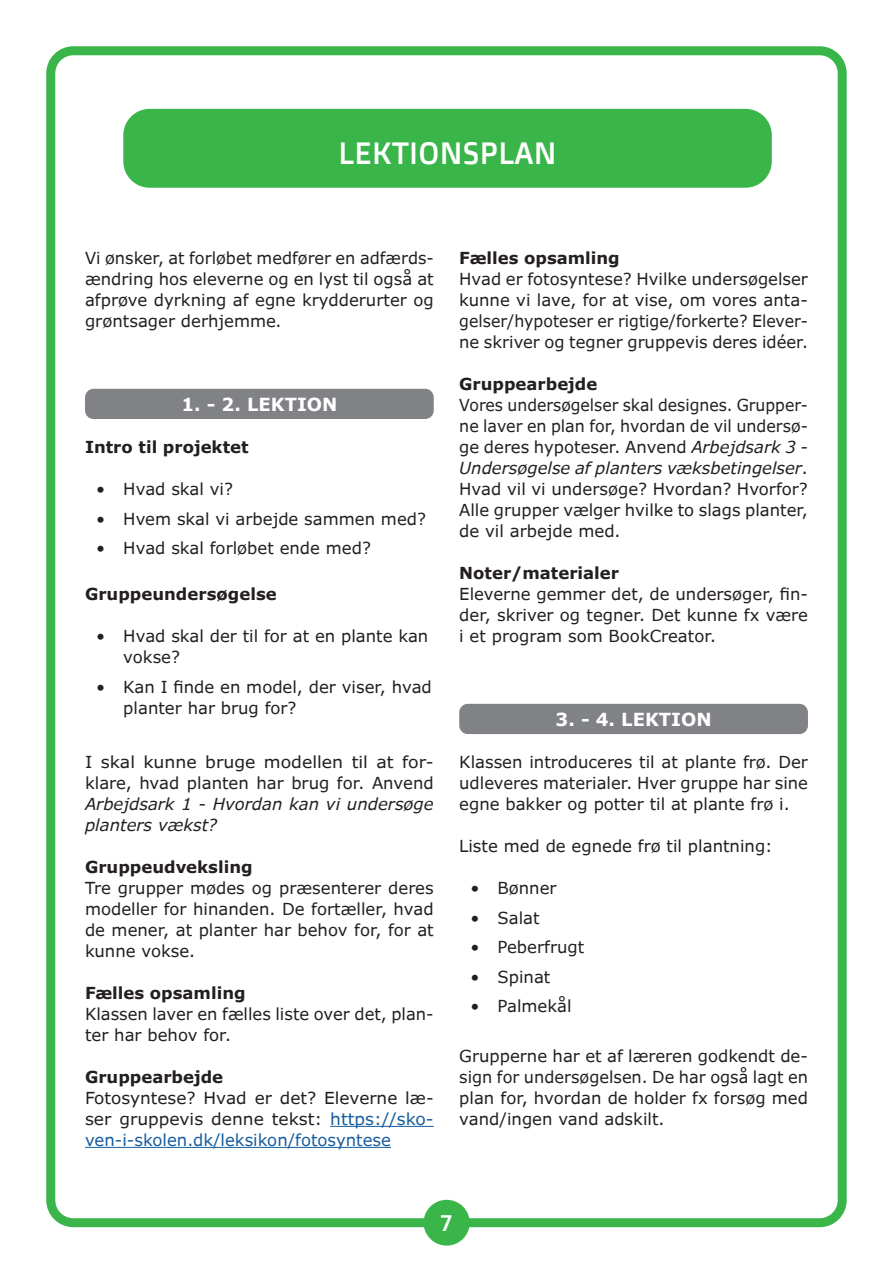
<style>
.page{position:relative;width:893px;height:1263px;background:#fff}
.page>*{position:absolute;margin:0;border:0;box-sizing:border-box;transform-origin:0 0}
.Overskrift{font:30.6px "Doppio One";letter-spacing:.01em;color:#fff}
.Nummerering{font:22.5px "Doppio One";color:#fff}
.Faglige_overskrifter{font:700 18px "Verdana Pro";color:#fff}
.Brødtekst{font:16.5px/21px "Verdana Pro";color:#231f20;text-align:justify}
.brødtekst_luft{font:16.5px/21px "Verdana Pro";color:#231f20;text-align:justify}
.Brødtekst-2{font:16.5px/21px "Verdana Pro";color:#231f20;text-align:justify;scale:.95 1}
.brødtekst_luft-2{font:16.5px/21px "Verdana Pro";color:#231f20;text-align:justify;scale:1.05 1}
.Faglige_underoverskr{font:700 16.5px "Verdana Pro";color:#231f20}
.Brødtekst-3{font:700 16.5px "Verdana Pro";color:#231f20}
.s1{font-style:italic}
.s2{color:#175d9e}
</style>
<div class="page">
<div style="left:46px;top:46px;width:801px;height:1181px;border:9px solid #3ab54a;border-radius:22px"></div>
<div style="left:424px;top:1200px;width:46px;height:45px;background:#3ab54a;border-radius:50%"></div>
<div style="left:123px;top:109px;width:649px;height:79px;background:#3ab54a;border-radius:26px"></div>
<div style="left:85px;top:389px;width:349px;height:30px;background:#808285;border-radius:9px"></div>
<hr style="left:330px;top:1126px;width:104px;height:1px;background:#175d9e">
<hr style="left:85px;top:1147px;width:306px;height:1px;background:#175d9e">
<div style="left:459px;top:704px;width:349px;height:30px;background:#808285;border-radius:9px"></div>
<p class="Overskrift" style="left:338px;top:133px;width:220px">LEKTIONSPLAN</p>
<p class="brødtekst_luft" style="left:85px;top:248px;width:350px">Vi ønsker, at forløbet medfører en adfærds&shy;ændring hos eleverne og en lyst til også at afprøve dyrkning af egne krydderurter og grøntsager derhjemme.</p>
<p class="Faglige_overskrifter" style="left:181px;top:393px;width:157px">1. - 2. LEKTION</p>
<p class="Faglige_underoverskr" style="left:85px;top:436px;width:165px">Intro til projektet</p>
<p class="Brødtekst" style="left:96px;top:479px;width:138px">• Hvad skal vi?</p>
<p class="Brødtekst" style="left:96px;top:508px;width:331px">• Hvem skal vi arbejde sammen med?</p>
<p class="Brødtekst" style="left:96px;top:538px;width:276px">• Hvad skal forløbet ende med?</p>
<p class="Faglige_underoverskr" style="left:85px;top:583px;width:193px">Gruppeundersøgelse</p>
<p class="Brødtekst" style="left:123px;top:626px;width:307px;text-indent:-27px">• Hvad skal der til for at en plante kan vokse?</p>
<p class="Brødtekst" style="left:123px;top:676px;width:310px;text-indent:-27px">• Kan I finde en model, der viser, hvad planter har brug for?</p>
<p class="brødtekst_luft-2" style="left:85px;top:752px;width:334px">I skal kunne bruge modellen til at for&shy;klare, hvad planten har brug for. Anvend <span class="s1">Arbejdsark 1 - Hvordan kan vi undersøge planters vækst?</span></p>
<p class="Faglige_underoverskr" style="left:85px;top:856px;width:169px">Gruppeudveksling</p>
<p class="Brødtekst" style="left:85px;top:878px;width:350px">Tre grupper mødes og præsenterer deres modeller for hinanden. De fortæller, hvad de mener, at planter har behov for, for at kunne vokse.</p>
<p class="Faglige_underoverskr" style="left:85px;top:982px;width:162px">Fælles opsamling</p>
<p class="Brødtekst" style="left:85px;top:1004px;width:350px">Klassen laver en fælles liste over det, plan&shy;ter har behov for.</p>
<p class="Faglige_underoverskr" style="left:85px;top:1066px;width:140px">Gruppearbejde</p>
<p class="Brødtekst" style="left:85px;top:1088px;width:350px">Fotosyntese? Hvad er det? Eleverne læ&shy;ser gruppevis denne tekst: <span class="s2">https://sko&shy;ven-i-skolen.dk/leksikon/fotosyntese</span></p>
<p class="Brødtekst-3" style="left:459px;top:247px;width:162px">Fælles opsamling</p>
<p class="Brødtekst" style="left:459px;top:269px;width:350px">Hvad er fotosyntese? Hvilke undersøgelser kunne vi lave, for at vise, om vores anta&shy;gelser/hypoteser er rigtige/forkerte? Elever&shy;ne skriver og tegner gruppevis deres idéer.</p>
<p class="Brødtekst-3" style="left:459px;top:373px;width:140px">Gruppearbejde</p>
<p class="Brødtekst-2" style="left:459px;top:395px;width:369px">Vores undersøgelser skal designes. Grupper&shy;ne laver en plan for, hvordan de vil undersø&shy;ge deres hypoteser. Anvend <span class="s1">Arbejdsark 3 - Undersøgelse af planters væksbetingelser</span>.</p>
<p class="Brødtekst" style="left:459px;top:479px;width:350px">Hvad vil vi undersøge? Hvordan? Hvorfor?<br>Alle grupper vælger hvilke to slags planter, de vil arbejde med.</p>
<p class="Faglige_underoverskr" style="left:459px;top:562px;width:161px">Noter/materialer</p>
<p class="Brødtekst" style="left:459px;top:584px;width:350px">Eleverne gemmer det, de undersøger, fin&shy;der, skriver og tegner. Det kunne fx være i et program som BookCreator.</p>
<p class="Faglige_overskrifter" style="left:556px;top:708px;width:157px">3. - 4. LEKTION</p>
<p class="Brødtekst" style="left:459px;top:752px;width:350px">Klassen introduceres til at plante frø. Der udleveres materialer. Hver gruppe har sine egne bakker og potter til at plante frø i.</p>
<p class="brødtekst_luft" style="left:459px;top:836px;width:315px">Liste med de egnede frø til plantning:</p>
<p class="Brødtekst" style="left:470px;top:878px;width:88px">• Bønner</p>
<p class="Brødtekst" style="left:470px;top:907px;width:71px">• Salat</p>
<p class="Brødtekst" style="left:470px;top:937px;width:115px">• Peberfrugt</p>
<p class="Brødtekst" style="left:470px;top:966px;width:81px">• Spinat</p>
<p class="Brødtekst" style="left:470px;top:996px;width:103px">• Palmekål</p>
<p class="brødtekst_luft" style="left:459px;top:1046px;width:350px">Grupperne har et af læreren godkendt de&shy;sign for undersøgelsen. De har også lagt en plan for, hvordan de holder fx forsøg med vand/ingen vand adskilt.</p>
<p class="Nummerering" style="left:440px;top:1208px;width:13px">7</p>
</div>
